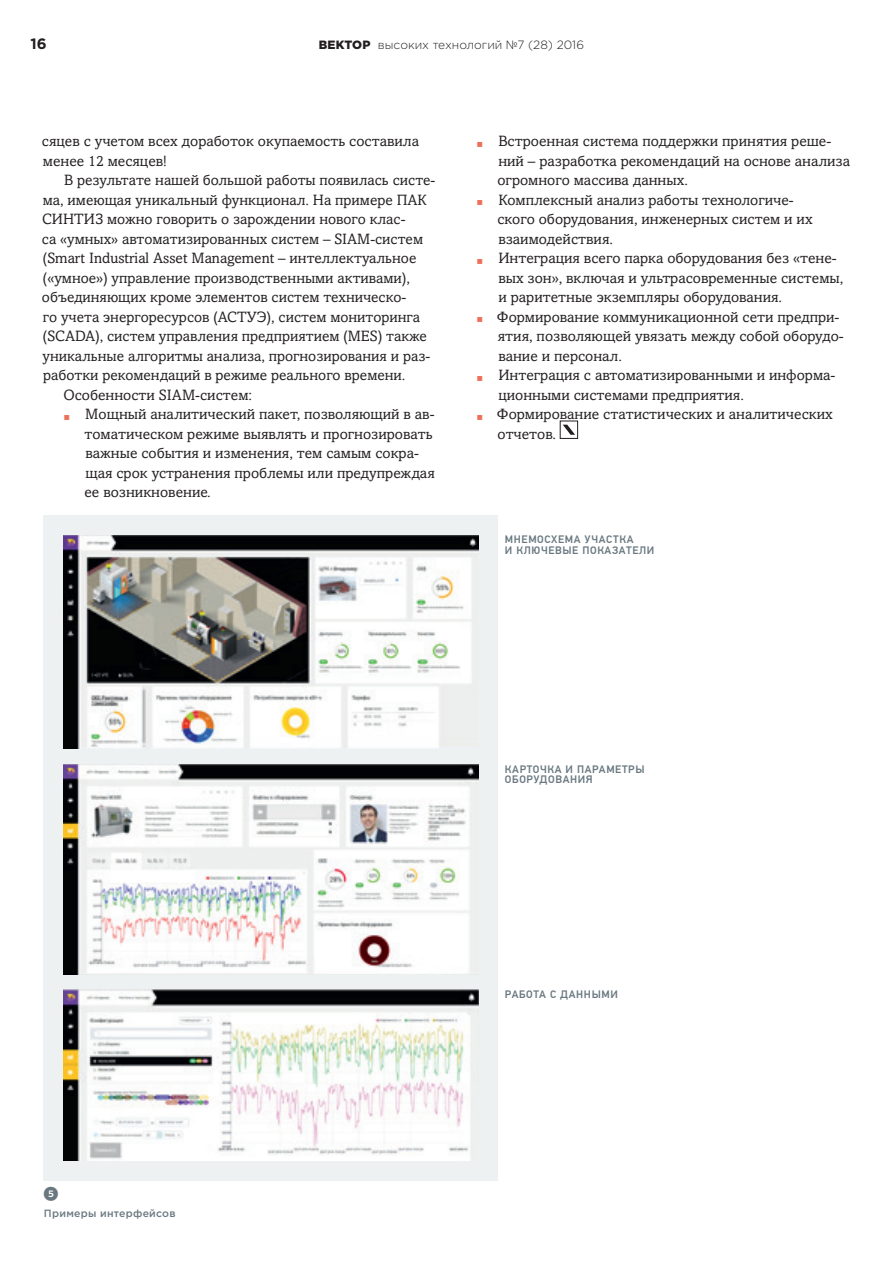
<style>
.page{position:relative;width:893px;height:1263px;background:#fff}
.page>*{position:absolute;margin:0;border:0;box-sizing:border-box;transform-origin:0 0}
.t1{font:15px/19.5px "Amasis MTW1 G";color:#231f20}
.t2{font:700 15px "Gotham Pro";color:#231f20}
.t3{font:15px "Whitney Index Black Round Bd";color:#697880}
.t4{font:300 12px "Gotham Pro";color:#231f20}
.t5{font:500 10.8px/10.5px "PF Din Text Pro";letter-spacing:.06em;color:#697880}
.t6{font:500 10.5px "Gotham Pro";letter-spacing:.025em;color:#697880}
.s1{font-weight:900}
.s2{font-family:"National";color:#ee6f59}
</style>
<div class="page">
<div style="left:43px;top:515px;width:454px;height:665px;background:#edf1f2"></div>
<img style="left:64px;top:535px;width:414px;height:214px">
<img style="left:64px;top:764px;width:414px;height:210px">
<img style="left:64px;top:990px;width:414px;height:170px">
<div style="left:560px;top:421px;width:18px;height:18px;border:1px solid #231f20"></div>
<svg style="left:563px;top:425px;width:12px;height:10px"></svg>
<p class="t2" style="left:31px;top:35px;width:18px">16</p>
<p class="t4" style="left:319px;top:38px;width:267px"><span class="s1">ВЕКТОР</span> высоких технологий №7 (28) 2016</p>
<p class="t1" style="left:42px;top:132px;width:379px">сяцев с учетом всех доработок окупаемость составила менее 12 месяцев!</p>
<p class="t1" style="left:64px;top:171px;width:373px">В результате нашей большой работы появилась систе-</p>
<p class="t1" style="left:43px;top:191px;width:386px">ма, имеющая уникальный функционал. На примере ПАК</p>
<p class="t1" style="left:42px;top:210px;width:365px">СИНТИЗ можно говорить о зарождении нового клас-</p>
<p class="t1" style="left:42px;top:230px;width:383px">са «умных» автоматизированных систем – SIAM-систем</p>
<p class="t1" style="left:43px;top:249px;width:375px">(Smart Industrial Asset Management – интеллектуальное</p>
<p class="t1" style="left:43px;top:269px;width:369px">(«умное») управление производственными активами),</p>
<p class="t1" style="left:42px;top:288px;width:366px">объединяющих кроме элементов систем техническо-</p>
<p class="t1" style="left:43px;top:308px;width:379px">го учета энергоресурсов (АСТУЭ), систем мониторинга</p>
<p class="t1" style="left:43px;top:327px;width:386px">(SCADA), систем управления предприятием (MES) также</p>
<p class="t1" style="left:43px;top:347px;width:389px">уникальные алгоритмы анализа, прогнозирования и раз-</p>
<p class="t1" style="left:43px;top:366px;width:364px">работки рекомендаций в режиме реального времени.</p>
<p class="t1" style="left:63px;top:386px;width:190px">Особенности SIAM-систем:</p>
<p class="t1" style="left:85px;top:405px;width:352px;text-indent:-21px"><span class="s2">▪</span> Мощный аналитический пакет, позволяющий в ав&shy;томатическом режиме выявлять и прогнозировать важные события и изменения, тем самым сокра&shy;щая срок устранения проблемы или предупреждая ее возникновение.</p>
<p class="t1" style="left:497px;top:132px;width:354px;text-indent:-21px"><span class="s2">▪</span> Встроенная система поддержки принятия реше&shy;ний – разработка рекомендаций на основе анализа огромного массива данных.</p>
<p class="t1" style="left:497px;top:191px;width:317px;text-indent:-21px"><span class="s2">▪</span> Комплексный анализ работы технологиче&shy;ского оборудования, инженерных систем и их взаимодействия.</p>
<p class="t1" style="left:498px;top:249px;width:346px;text-indent:-22px"><span class="s2">▪</span> Интеграция всего парка оборудования без «тене&shy;вых зон», включая и ультрасовременные системы, и раритетные экземпляры оборудования.</p>
<p class="t1" style="left:498px;top:308px;width:347px;text-indent:-22px"><span class="s2">▪</span> Формирование коммуникационной сети предпри&shy;ятия, позволяющей увязать между собой оборудо&shy;вание и персонал.</p>
<p class="t1" style="left:498px;top:366px;width:338px;text-indent:-22px"><span class="s2">▪</span> Интеграция с автоматизированными и информа&shy;ционными системами предприятия.</p>
<p class="t1" style="left:497px;top:405px;width:337px;text-indent:-21px"><span class="s2">▪</span> Формирование статистических и аналитических отчетов.</p>
<p class="t5" style="left:505px;top:535px;width:151px">МНЕМОСХЕМА УЧАСТКА<br>И КЛЮЧЕВЫЕ ПОКАЗАТЕЛИ</p>
<p class="t3" style="left:44px;top:1187px;width:17px">5</p>
<p class="t6" style="left:44px;top:1207px;width:133px">Примеры интерфейсов</p>
<p class="t5" style="left:505px;top:764px;width:141px">КАРТОЧКА И ПАРАМЕТРЫ<br>ОБОРУДОВАНИЯ</p>
<p class="t5" style="left:505px;top:989px;width:114px">РАБОТА С ДАННЫМИ</p>
</div>
